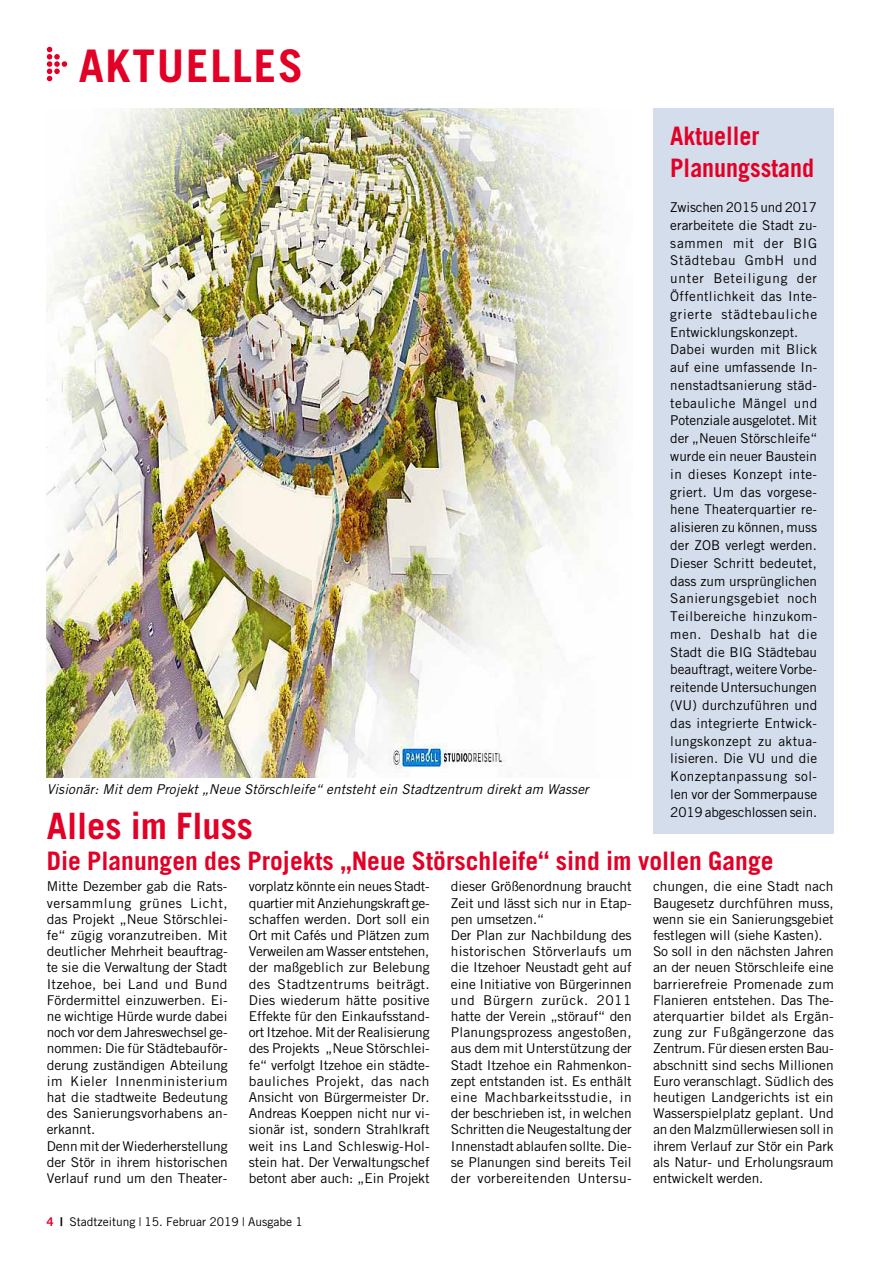
<style>
.page{position:relative;width:881px;height:1263px;background:#fff}
.page>*{position:absolute;margin:0;border:0;box-sizing:border-box;transform-origin:0 0}
.t1{font:700 45px "Trade Gothic LT";letter-spacing:.04em;color:#e20026}
.t2{font:700 36.3px "Trade Gothic LT";color:#e20026}
.t3{font:700 25.5px "Trade Gothic LT";color:#e20026}
.t4{font:700 25.5px/32.2px "Trade Gothic LT";color:#e20026;scale:.94 1}
.t5{font:13.5px/16.2px "Trade Gothic LT";color:#000}
.t6{font:italic 13.5px "Trade Gothic LT";letter-spacing:.01em;color:#000}
.t7{font:12px "Trade Gothic LT";color:#000}
.s1{font-weight:700;color:#e20026}
.s2{font-weight:700}
</style>
<div class="page">
<div style="left:653px;top:108px;width:180px;height:725px;background:#d4ddeb"></div>
<svg style="left:47px;top:47px;width:20px;height:34px"></svg>
<img style="left:47px;top:108px;width:572px;height:669px">
<h1 class="t1" style="left:79px;top:38px;width:226px">aktuelles</h1>
<h3 class="t4" style="left:670px;top:120px;width:154px">Aktueller<br>Planungsstand</h3>
<p class="t5" style="left:670px;top:198px;width:148px;line-height:17.9px">Zwischen 2015 und 2017 erarbeitete die Stadt zu&shy;sammen mit der BIG<br>Städtebau GmbH und unter Beteiligung der<br>Öffentlichkeit das Inte&shy;grierte städtebauliche<br>Entwicklungskonzept.<br>Dabei wurden mit Blick auf eine umfassende In&shy;nenstadtsanierung städ&shy;tebauliche Mängel und<br>Potenziale ausgelotet. Mit der „Neuen Störschleife“ wurde ein neuer Baustein in dieses Konzept inte&shy;griert. Um das vorgese&shy;hene Theaterquartier re&shy;alisieren zu können, muss der ZOB verlegt werden.<br>Dieser Schritt bedeutet, dass zum ursprünglichen<br>Sanierungsgebiet noch<br>Teilbereiche hinzukom&shy;men. Deshalb hat die<br>Stadt die BIG Städtebau beauftragt, weitere Vorbe&shy;reitende Untersuchungen (VU) durchzuführen und das integrierte Entwick&shy;lungskonzept zu aktua&shy;lisieren. Die VU und die<br>Konzeptanpassung sol&shy;len vor der Sommerpause<br>2019 abgeschlossen sein.</p>
<p class="t6" style="left:47px;top:781px;width:543px">Visionär: Mit dem Projekt „Neue Störschleife“ entsteht ein Stadtzentrum direkt am Wasser</p>
<h2 class="t2" style="left:47px;top:804px;width:208px">Alles im Fluss</h2>
<h3 class="t3" style="left:47px;top:845px;width:728px">Die Planungen des Projekts „Neue Störschleife“ sind im vollen Gange</h3>
<p class="t5" style="left:47px;top:878px;width:182px">Mitte Dezember gab die Rats&shy;versammlung grünes Licht, das Projekt „Neue Störschlei&shy;fe“ zügig voranzutreiben. Mit deutlicher Mehrheit beauftrag&shy;te sie die Verwaltung der Stadt<br>Itzehoe, bei Land und Bund<br>Fördermittel einzuwerben. Ei&shy;ne wichtige Hürde wurde dabei noch vor dem Jahreswechsel ge&shy;nommen: Die für Städtebauför&shy;derung zuständigen Abteilung im Kieler Innenministerium hat die stadtweite Bedeutung des Sanierungsvorhabens an&shy;erkannt.<br>Denn mit der Wiederherstellung der Stör in ihrem historischen<br>Verlauf rund um den Theater-</p>
<p class="t5" style="left:249px;top:878px;width:182px;text-align:justify">vorplatz könnte ein neues Stadt&shy;quartier mit Anziehungskraft ge&shy;schaffen werden. Dort soll ein Ort mit Cafés und Plätzen zum Verweilen am Wasser entstehen, der maßgeblich zur Belebung des Stadtzentrums beiträgt.<br>Dies wiederum hätte positive Effekte für den Einkaufsstand&shy;ort Itzehoe. Mit der Realisierung des Projekts „Neue Störschlei&shy;fe“ verfolgt Itzehoe ein städte&shy;bauliches Projekt, das nach Ansicht von Bürgermeister Dr.<br>Andreas Koeppen nicht nur vi&shy;sionär ist, sondern Strahlkraft weit ins Land Schleswig-Hol&shy;stein hat. Der Verwaltungschef betont aber auch: „Ein Projekt</p>
<p class="t5" style="left:451px;top:878px;width:182px">dieser Größenordnung braucht<br>Zeit und lässt sich nur in Etap&shy;pen umsetzen.“<br>Der Plan zur Nachbildung des historischen Störverlaufs um die Itzehoer Neustadt geht auf eine Initiative von Bürgerinnen und Bürgern zurück. 2011 hatte der Verein „störauf“ den<br>Planungsprozess angestoßen, aus dem mit Unterstützung der<br>Stadt Itzehoe ein Rahmenkon&shy;zept entstanden ist. Es enthält eine Machbarkeitsstudie, in der beschrieben ist, in welchen<br>Schritten die Neugestaltung der<br>Innenstadt ablaufen sollte. Die&shy;se Planungen sind bereits Teil der vorbereitenden Untersu-</p>
<p class="t5" style="left:652px;top:878px;width:182px">chungen, die eine Stadt nach<br>Baugesetz durchführen muss, wenn sie ein Sanierungsgebiet festlegen will (siehe Kasten).<br>So soll in den nächsten Jahren an der neuen Störschleife eine barrierefreie Promenade zum<br>Flanieren entstehen. Das The&shy;aterquartier bildet als Ergän&shy;zung zur Fußgängerzone das<br>Zentrum. Für diesen ersten Bau&shy;abschnitt sind sechs Millionen<br>Euro veranschlagt. Südlich des heutigen Landgerichts ist ein<br>Wasserspielplatz geplant. Und an den Malzmüllerwiesen soll in ihrem Verlauf zur Stör ein Park als Natur- und Erholungsraum entwickelt werden.</p>
<p class="t7" style="left:47px;top:1214px;width:257px"><span class="s1">4</span> <span class="s2">|</span> Stadtzeitung | 15. Februar 2019 | Ausgabe 1</p>
</div>
